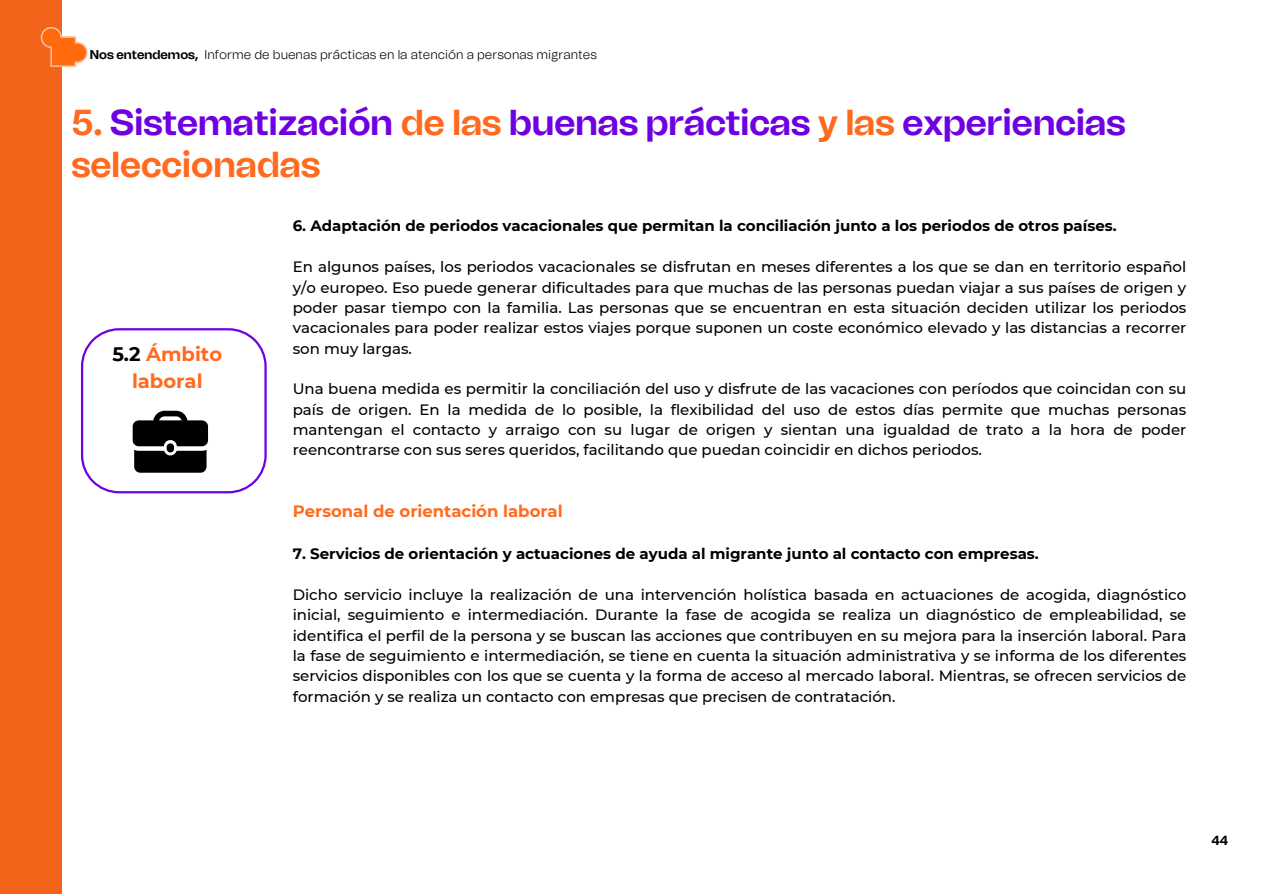
<style>
.page{position:relative;width:1263px;height:894px;background:#fff}
.page>*{position:absolute;margin:0;border:0;box-sizing:border-box;transform-origin:0 0}
.t1{font:700 36px/42.8px "Tomato Grotesk";color:#6e00e2}
.t2{font:700 19.5px/27px "Montserrat";color:#ff6a1f;text-align:center}
.t3{font:700 16.5px "Montserrat";color:#ff6a1f}
.t4{font:500 15px/20.2px "Montserrat";color:#000;text-align:justify}
.t5{font:700 15px "Montserrat";color:#000}
.t6{font:700 13.2px "Tomato Grotesk";color:#000}
.t7{font:300 12.75px "Tomato Grotesk";color:#000}
.t8{font:700 12.75px "Tomato Grotesk";color:#000}
.s1{color:#ff6a1f}
.s2{color:#000}
</style>
<div class="page">
<svg style="left:81px;top:328px;width:186px;height:165px"></svg>
<div style="left:0;top:0;width:61px;height:893px;background:#f26419"></div>
<img style="left:40px;top:3px;width:48px;height:88px">
<p class="t8" style="left:90px;top:47px;width:110px">Nos entendemos,</p>
<p class="t7" style="left:204px;top:48px;width:394px">Informe de buenas prácticas en la atención a personas migrantes</p>
<h3 class="t1" style="left:72px;top:101px;width:1055px"><span class="s1">5.</span> Sistematización <span class="s1">de las</span> buenas prácticas <span class="s1">y las</span> experiencias <span class="s1">seleccionadas</span></h3>
<p class="t2" style="left:112px;top:340px;width:111px"><span class="s2">5.2</span> Ámbito laboral</p>
<p class="t5" style="left:293px;top:217px;width:825px">6. Adaptación de periodos vacacionales que permitan la conciliación junto a los periodos de otros países.</p>
<p class="t4" style="left:293px;top:256px;width:895px">En algunos países, los periodos vacacionales se disfrutan en meses diferentes a los que se dan en territorio español y/o europeo. Eso puede generar dificultades para que muchas de las personas puedan viajar a sus países de origen y poder pasar tiempo con la familia. Las personas que se encuentran en esta situación deciden utilizar los periodos vacacionales para poder realizar estos viajes porque suponen un coste económico elevado y las distancias a recorrer son muy largas.</p>
<h3 class="t4" style="left:293px;top:378px;width:895px">Una buena medida es permitir la conciliación del uso y disfrute de las vacaciones con períodos que coincidan con su país de origen. En la medida de lo posible, la flexibilidad del uso de estos días permite que muchas personas mantengan el contacto y arraigo con su lugar de origen y sientan una igualdad de trato a la hora de poder reencontrarse con sus seres queridos, facilitando que puedan coincidir en dichos periodos.</h3>
<h3 class="t3" style="left:293px;top:501px;width:271px">Personal de orientación laboral</h3>
<h3 class="t5" style="left:293px;top:544px;width:747px">7. Servicios de orientación y actuaciones de ayuda al migrante junto al contacto con empresas.</h3>
<h3 class="t4" style="left:293px;top:584px;width:895px">Dicho servicio incluye la realización de una intervención holística basada en actuaciones de acogida, diagnóstico inicial, seguimiento e intermediación. Durante la fase de acogida se realiza un diagnóstico de empleabilidad, se identifica el perfil de la persona y se buscan las acciones que contribuyen en su mejora para la inserción laboral. Para la fase de seguimiento e intermediación, se tiene en cuenta la situación administrativa y se informa de los diferentes servicios disponibles con los que se cuenta y la forma de acceso al mercado laboral. Mientras, se ofrecen servicios de formación y se realiza un contacto con empresas que precisen de contratación.</h3>
<h3 class="t6" style="left:1211px;top:832px;width:18px">44</h3>
</div>
